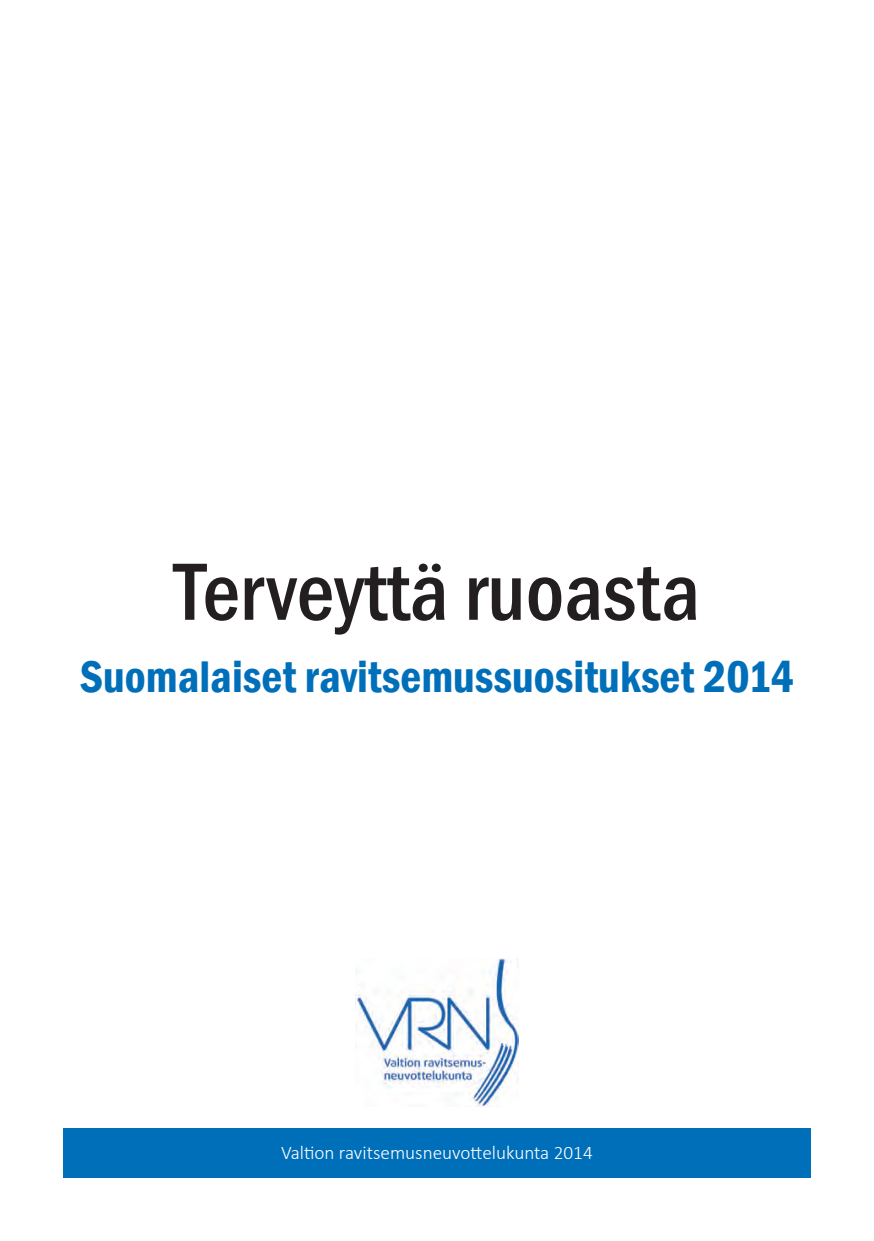
<style>
.page{position:relative;width:874px;height:1241px;background:#fff}
.page>*{position:absolute;margin:0;border:0;box-sizing:border-box;transform-origin:0 0}
.Kannen_otsikko{font:500 condensed 84px "Franklin Gothic";color:#231f20}
.Kannen_alaotsikko{font:600 condensed 45.5px "Franklin Gothic";color:#006fba}
.t1{font:300 19.25px "Calibri";color:#fff}
</style>
<div class="page">
<img style="left:355px;top:958px;width:163px;height:148px">
<div style="left:63px;top:1127px;width:747px;height:50px;background:#006fba"></div>
<p class="Kannen_otsikko" style="left:174px;top:536px;width:527px">Terveyttä ruoasta</p>
<p class="Kannen_alaotsikko" style="left:80px;top:646px;width:715px">Suomalaiset ravitsemussuositukset 2014</p>
<p class="t1" style="left:281px;top:1140px;width:313px">Valtion ravitsemusneuvottelukunta 2014</p>
</div>
